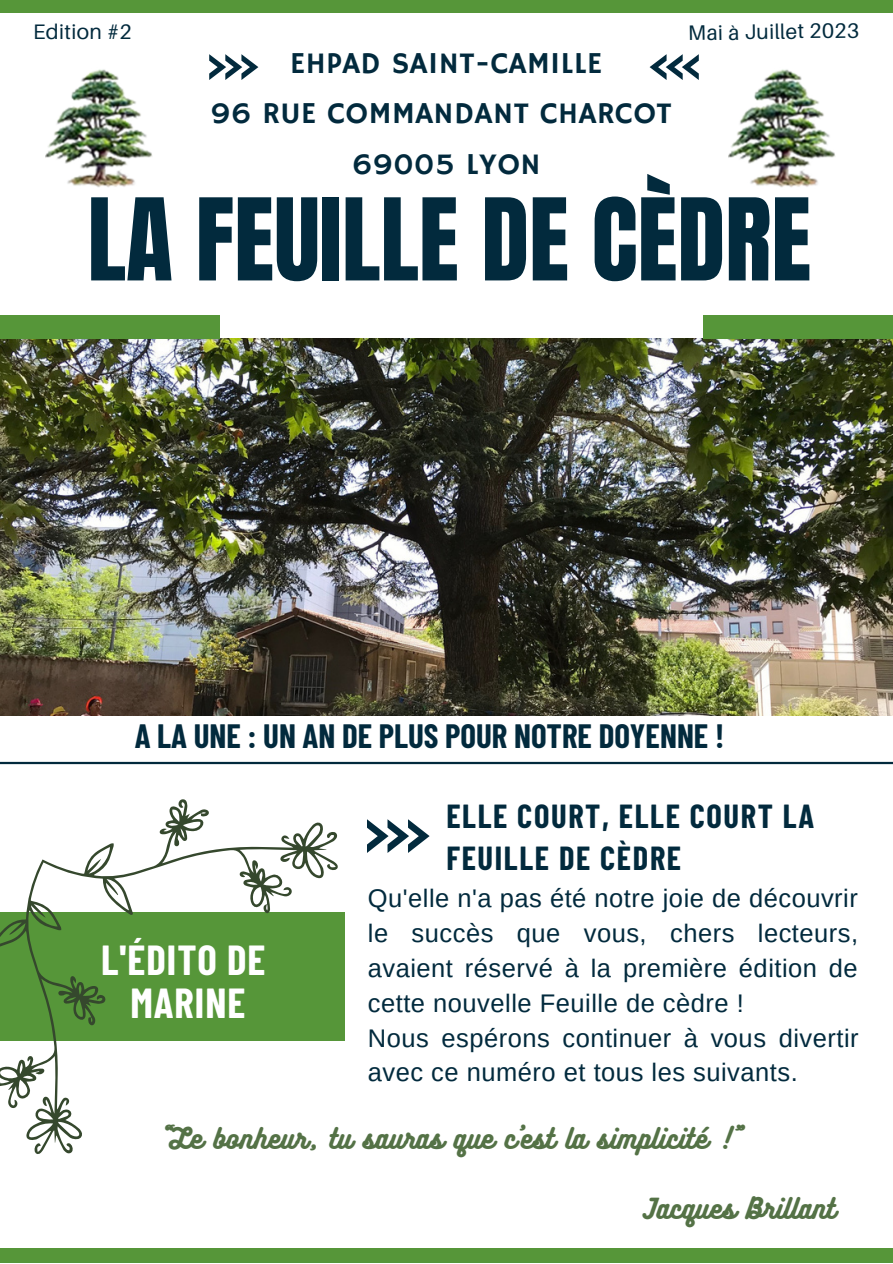
<style>
.page{position:relative;width:893px;height:1264px;background:#fff}
.page>*{position:absolute;margin:0;border:0;box-sizing:border-box;transform-origin:0 0}
.t1{font:96.75px "Anton";color:#022a3d}
.t2{font:700 40.95px "Barlow Condensed";letter-spacing:.025em;color:#fff}
.t3{font:700 33px "Barlow Condensed";color:#022a3d}
.t4{font:700 32.55px/41.5px "Barlow Condensed";letter-spacing:.05em;color:#022a3d}
.t5{font:30.3px "Hammersmith One";letter-spacing:.015em;color:#022a3d}
.t6{font:25.5px/34.8px "Arimo";letter-spacing:.02em;color:#022a3d;text-align:justify}
.t7{font:25.5px "Bukhari Script";letter-spacing:.02em;color:#547246}
.t8{font:21px "Aileron";letter-spacing:.015em;color:#022a3d}
</style>
<div class="page">
<img style="left:0;top:338px;width:892px;height:377px">
<div style="left:0;top:315px;width:220px;height:23px;background:#569639"></div>
<div style="left:703px;top:315px;width:189px;height:23px;background:#569639"></div>
<svg style="left:367px;top:819px;width:62px;height:34px"></svg>
<svg style="left:209px;top:54px;width:49px;height:26px"></svg>
<svg style="left:649px;top:54px;width:49px;height:26px"></svg>
<div style="left:0;top:0;width:892px;height:12px;background:#569639"></div>
<div style="left:0;top:1248px;width:892px;height:14px;background:#569639"></div>
<hr style="left:0;top:762px;width:892px;height:2px;background:#022a3d">
<img style="left:45px;top:69px;width:107px;height:119px">
<img style="left:728px;top:69px;width:107px;height:119px">
<svg style="left:0;top:799px;width:339px;height:355px"></svg>
<p class="t8" style="left:33px;top:19px;width:100px">Edition #2</p>
<p class="t8" style="left:687px;top:20px;width:172px;rotate:-1deg">Mai à Juillet 2023</p>
<p class="t5" style="left:290px;top:45px;width:313px">EHPAD SAINT-CAMILLE</p>
<p class="t5" style="left:210px;top:96px;width:462px">96 RUE COMMANDANT CHARCOT</p>
<p class="t5" style="left:352px;top:147px;width:190px">69005 LYON</p>
<p class="t1" style="left:87px;top:170px;width:725px">LA FEUILLE DE CÈDRE</p>
<p class="t3" style="left:135px;top:714px;width:591px">A LA UNE : UN AN DE PLUS POUR NOTRE DOYENNE !</p>
<p class="t2" style="left:101px;top:934px;width:166px">L'ÉDITO DE</p>
<p class="t2" style="left:130px;top:977px;width:116px">MARINE</p>
<p class="t4" style="left:446px;top:794px;width:369px">ELLE COURT, ELLE COURT LA<br>FEUILLE DE CÈDRE</p>
<p class="t6" style="left:368px;top:880px;width:492px">Qu'elle n'a pas été notre joie de découvrir le succès que vous, chers lecteurs, avaient réservé à la première édition de cette nouvelle Feuille de cèdre !</p>
<p class="t6" style="left:368px;top:1020px;width:492px">Nous espérons continuer à vous divertir avec ce numéro et tous les suivants.</p>
<p class="t7" style="left:161px;top:1122px;width:580px">“Le bonheur, tu sauras que c'est la simplicité !”</p>
<p class="t7" style="left:643px;top:1191px;width:193px">Jacques Brillant</p>
</div>
